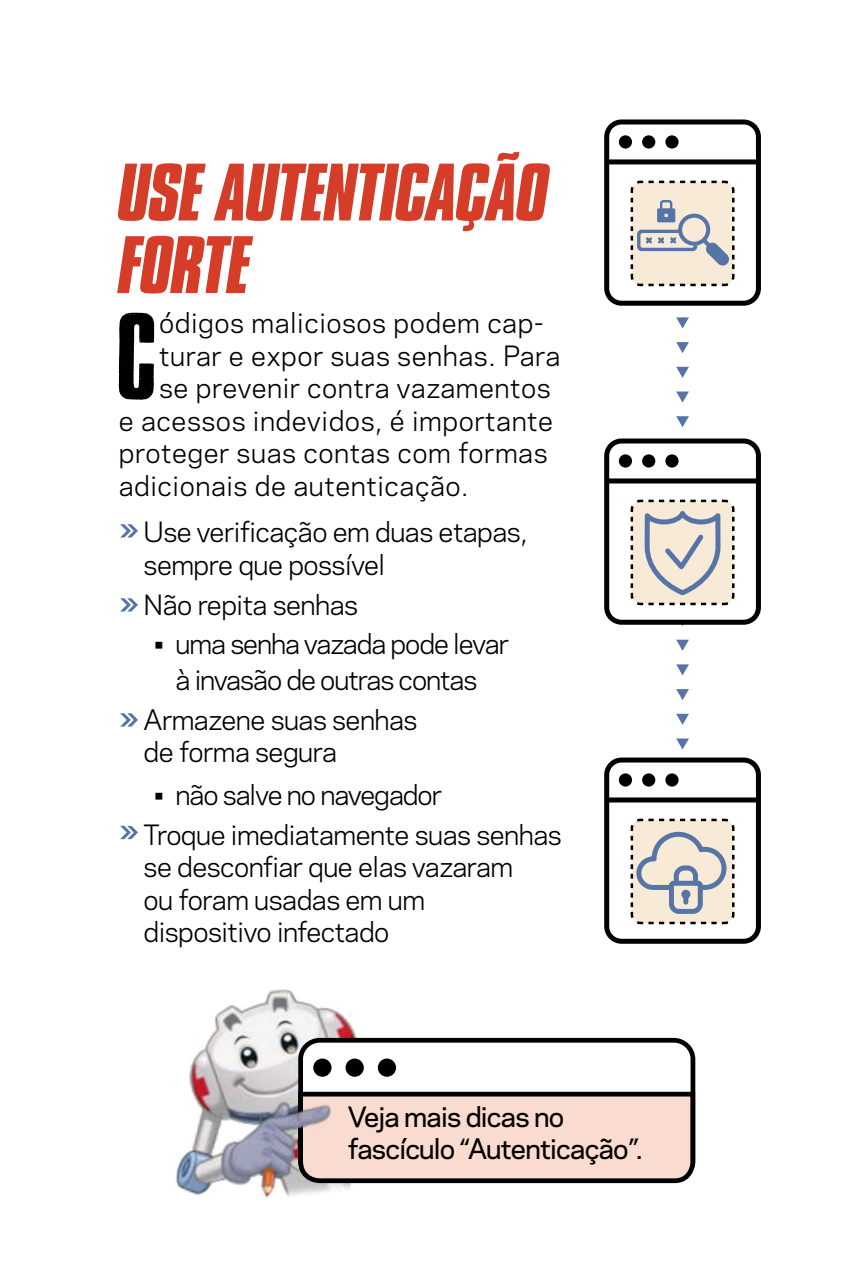
<style>
.page{position:relative;width:851px;height:1276px;background:#fff}
.page>*{position:absolute;margin:0;border:0;box-sizing:border-box;transform-origin:0 0}
.t1{font:103.25px "Cross Town";color:#000}
.t2{font:italic 700 70px/72.5px "Compacta BT";letter-spacing:-.02em;color:#d63d28}
.t3{font:26.25px/32.5px "Galaxie Polaris";letter-spacing:-.02em;color:#000}
.t4{font:26.25px "Galaxie Polaris";letter-spacing:.02em;color:#000}
.t5{font:26.25px/36px "Galaxie Polaris";letter-spacing:-.04em;color:#000;text-align:center}
.t6{font:500 26.25px/32.5px "Galaxie Polaris";letter-spacing:-.03em;color:#000}
.s1{font-style:italic}
</style>
<div class="page">
<svg style="left:120px;top:524px;width:18px;height:13px"></svg>
<svg style="left:120px;top:598px;width:18px;height:13px"></svg>
<svg style="left:120px;top:713px;width:18px;height:13px"></svg>
<svg style="left:120px;top:826px;width:18px;height:13px"></svg>
<div style="left:298px;top:1038px;width:397px;height:144px;border:5px solid #000;border-radius:19px"></div>
<svg style="left:484px;top:1089px;width:212px;height:95px;background:#dbc3b8"></svg>
<img style="left:176px;top:989px;width:308px;height:209px">
<svg style="left:676px;top:317px;width:12px;height:11px"></svg>
<svg style="left:676px;top:416px;width:12px;height:11px"></svg>
<svg style="left:676px;top:367px;width:12px;height:11px"></svg>
<svg style="left:676px;top:342px;width:12px;height:11px"></svg>
<svg style="left:676px;top:391px;width:12px;height:11px"></svg>
<svg style="left:676px;top:714px;width:12px;height:11px"></svg>
<svg style="left:676px;top:664px;width:12px;height:11px"></svg>
<svg style="left:676px;top:640px;width:12px;height:11px"></svg>
<svg style="left:676px;top:738px;width:12px;height:11px"></svg>
<svg style="left:676px;top:689px;width:12px;height:11px"></svg>
<div style="left:604px;top:119px;width:156px;height:187px;border:5px solid #000;border-radius:15px"></div>
<div style="left:606px;top:159px;width:153px;height:5px;background:#000"></div>
<div style="left:618px;top:135px;width:14px;height:13px;background:#000;border-radius:50%"></div>
<div style="left:642px;top:135px;width:13px;height:13px;background:#000;border-radius:50%"></div>
<div style="left:665px;top:135px;width:13px;height:13px;background:#000;border-radius:50%"></div>
<div style="left:604px;top:438px;width:156px;height:187px;border:5px solid #000;border-radius:15px"></div>
<div style="left:606px;top:478px;width:153px;height:5px;background:#000"></div>
<div style="left:618px;top:454px;width:14px;height:13px;background:#000;border-radius:50%"></div>
<div style="left:642px;top:454px;width:13px;height:13px;background:#000;border-radius:50%"></div>
<div style="left:665px;top:454px;width:13px;height:13px;background:#000;border-radius:50%"></div>
<div style="left:604px;top:757px;width:156px;height:186px;border:5px solid #000;border-radius:15px"></div>
<div style="left:606px;top:797px;width:153px;height:5px;background:#000"></div>
<div style="left:618px;top:773px;width:14px;height:13px;background:#000;border-radius:50%"></div>
<div style="left:642px;top:773px;width:13px;height:13px;background:#000;border-radius:50%"></div>
<div style="left:665px;top:773px;width:13px;height:13px;background:#000;border-radius:50%"></div>
<svg style="left:630px;top:180px;width:105px;height:107px;background:#d7d2ca"></svg>
<svg style="left:630px;top:499px;width:105px;height:107px;background:#d5d0c9"></svg>
<svg style="left:630px;top:818px;width:105px;height:107px;background:#d3cec8"></svg>
<h2 class="t2" style="left:119px;top:157px;width:432px">USE AUTENTICAÇÃO<br>FORTE</h2>
<h1 class="t1" style="left:119px;top:311px;width:39px">C</h1>
<p class="t4" style="left:159px;top:303px;width:386px">ódigos maliciosos podem cap-</p>
<p class="t4" style="left:159px;top:336px;width:403px">turar e expor suas senhas. Para</p>
<p class="t4" style="left:159px;top:368px;width:393px">se prevenir contra vazamentos</p>
<p class="t4" style="left:119px;top:401px;width:436px">e acessos indevidos, é importante</p>
<p class="t4" style="left:119px;top:433px;width:430px">proteger suas contas com formas</p>
<p class="t4" style="left:119px;top:466px;width:351px">adicionais de autenticação.</p>
<p class="t3" style="left:144px;top:514px;width:385px">Use verificação em duas etapas, sempre que possível</p>
<p class="t3" style="left:144px;top:587px;width:216px">Não repita senhas</p>
<p class="t5" style="left:154px;top:624px;width:356px">• uma senha vazada pode levar à invasão de outras contas</p>
<p class="t3" style="left:144px;top:702px;width:275px">Armazene suas senhas de forma segura</p>
<p class="t3" style="left:144px;top:774px;width:419px;line-height:39.5px;text-indent:11px">• não salve no navegador<br>Troque imediatamente suas senhas</p>
<p class="t3" style="left:144px;top:849px;width:371px">se desconfiar que elas vazaram ou foram usadas em um dispositivo infectado</p>
<p class="t6" style="left:348px;top:1098px;width:296px">Veja mais dicas no fascículo <span class="s1">“</span>Autenticação<span class="s1">”</span>.</p>
</div>
